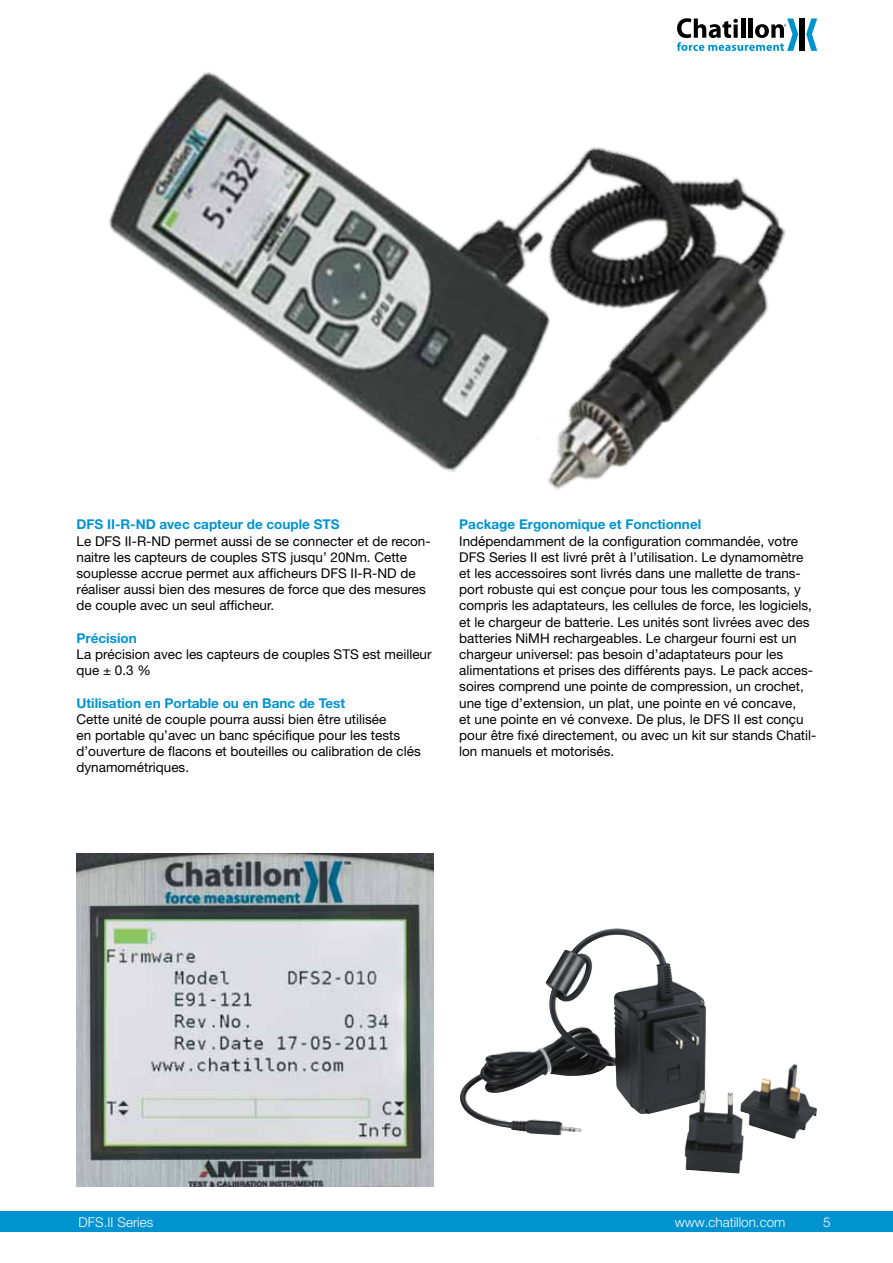
<style>
.page{position:relative;width:893px;height:1263px;background:#fff}
.page>*{position:absolute;margin:0;border:0;box-sizing:border-box;transform-origin:0 0}
.t1{font:13.5px/16.2px "Helvetica Neue";color:#000}
.t2{font:700 13.5px "Helvetica Neue";color:#0093d0}
.t3{font:300 13.5px "Helvetica Neue";color:#fff}
</style>
<div class="page">
<img style="left:460px;top:928px;width:238px;height:207px">
<img style="left:109px;top:45px;width:677px;height:445px">
<img style="left:77px;top:854px;width:357px;height:332px">
<div style="left:0;top:1211px;width:893px;height:21px;background:#0093d0"></div>
<div style="left:799px;top:18px;width:6px;height:33px;background:#000"></div>
<svg style="left:806px;top:18px;width:11px;height:33px"></svg>
<svg style="left:677px;top:18px;width:121px;height:33px"></svg>
<p class="t2" style="left:77px;top:516px;width:265px">DFS II-R-ND avec capteur de couple STS</p>
<p class="t1" style="left:77px;top:532px;width:356px">Le DFS II-R-ND permet aussi de se connecter et de recon&shy;naitre les capteurs de couples STS jusqu’ 20Nm. Cette souplesse accrue permet aux afficheurs DFS II-R-ND de réaliser aussi bien des mesures de force que des mesures de couple avec un seul afficheur.</p>
<p class="t2" style="left:77px;top:630px;width:62px">Précision</p>
<p class="t1" style="left:77px;top:646px;width:357px">La précision avec les capteurs de couples STS est meilleur que ± 0.3 %</p>
<p class="t2" style="left:77px;top:694px;width:270px">Utilisation en Portable ou en Banc de Test</p>
<p class="t1" style="left:77px;top:711px;width:346px">Cette unité de couple pourra aussi bien être utilisée<br>en portable qu’avec un banc spécifique pour les tests d’ouverture de flacons et bouteilles ou calibration de clés dynamométriques.</p>
<p class="t2" style="left:459px;top:516px;width:243px">Package Ergonomique et Fonctionnel</p>
<p class="t1" style="left:459px;top:532px;width:359px">Indépendamment de la configuration commandée, votre DFS Series II est livré prêt à l’utilisation. Le dynamomètre et les accessoires sont livrés dans une mallette de trans&shy;port robuste qui est conçue pour tous les composants, y compris les adaptateurs, les cellules de force, les logiciels, et le chargeur de batterie. Les unités sont livrées avec des batteries NiMH rechargeables. Le chargeur fourni est un chargeur universel: pas besoin d’adaptateurs pour les alimentations et prises des différents pays. Le pack acces&shy;soires comprend une pointe de compression, un crochet, une tige d’extension, un plat, une pointe en vé concave,<br>et une pointe en vé convexe. De plus, le DFS II est conçu pour être fixé directement, ou avec un kit sur stands Chatil&shy;lon manuels et motorisés.</p>
<p class="t3" style="left:79px;top:1214px;width:76px">DFS.II Series</p>
<p class="t3" style="left:675px;top:1214px;width:112px">www.chatillon.com</p>
<p class="t3" style="left:823px;top:1214px;width:9px">5</p>
</div>
